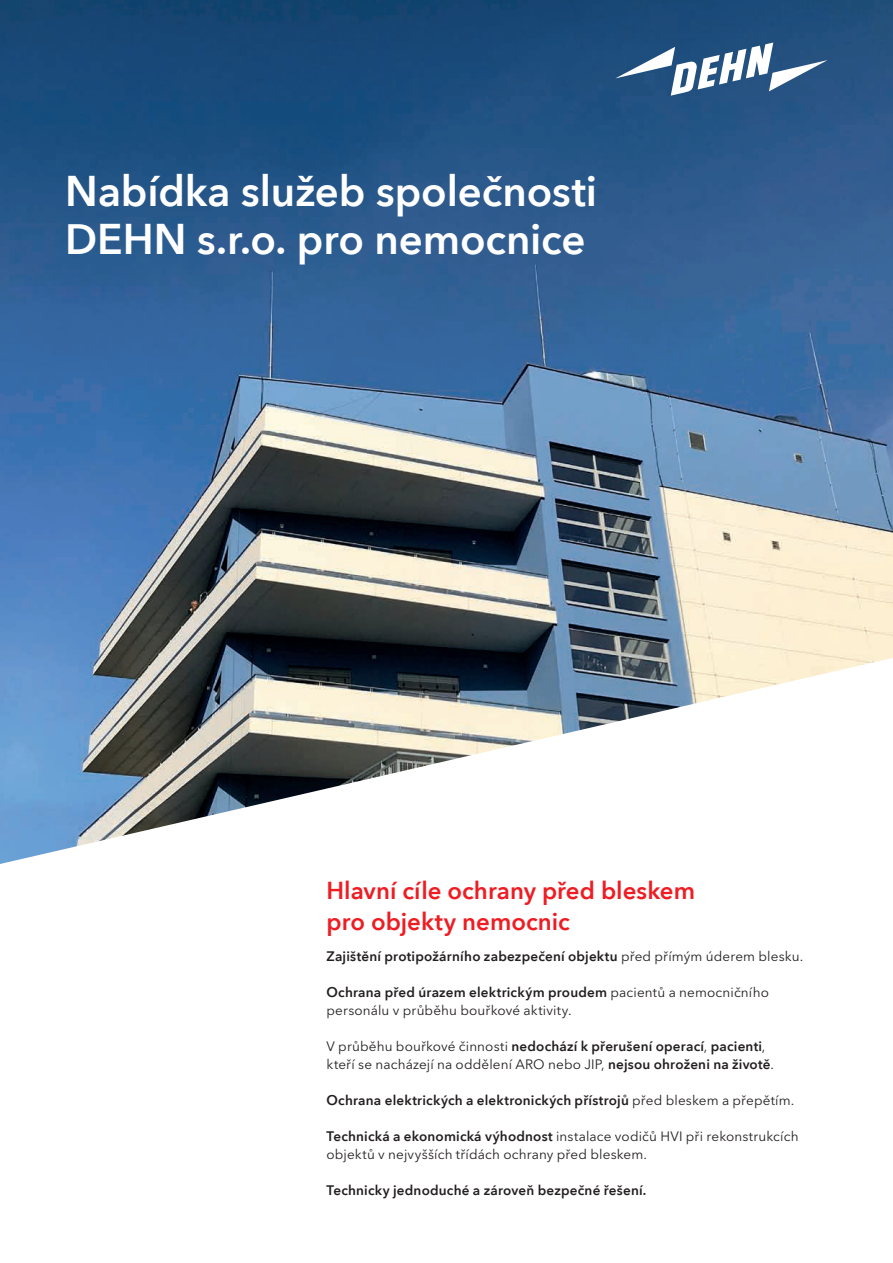
<style>
.page{position:relative;width:893px;height:1263px;background:#fff}
.page>*{position:absolute;margin:0;border:0;box-sizing:border-box;transform-origin:0 0}
.t1{font:600 42px/48px "Avenir Next";letter-spacing:-.005em;color:#fff}
.t2{font:600 24px/31.5px "Avenir Next";color:#ee1d23}
.t3{font:600 13.5px "Avenir Next";letter-spacing:.015em;color:#231f20}
.t4{font:13.5px/18px "Avenir Next LT Pro";letter-spacing:.01em;color:#231f20}
.s1{font-family:"Avenir Next LT Pro";font-weight:400}
.s2{font-family:"Avenir Next";font-weight:600}
</style>
<div class="page">
<img style="left:0;top:0;width:893px;height:658px">
<svg style="left:0;top:658px;width:891px;height:206px"></svg>
<svg style="left:615px;top:43px;width:213px;height:53px"></svg>
<h1 class="t1" style="left:65px;top:166px;width:533px">Nabídka služeb společnosti<br>DEHN s.r.o. pro nemocnice</h1>
<h2 class="t2" style="left:326px;top:874px;width:370px">Hlavní cíle ochrany před bleskem pro objekty nemocnic</h2>
<p class="t3" style="left:326px;top:945px;width:478px">Zajištění protipožárního zabezpečení objektu <span class="s1">před přímým úderem blesku.</span></p>
<p class="t3" style="left:326px;top:981px;width:444px">Ochrana před úrazem elektrickým proudem <span class="s1">pacientů a nemocničního</span></p>
<p class="t4" style="left:326px;top:1001px;width:247px">personálu v průběhu bouřkové aktivity.</p>
<p class="t3" style="left:326px;top:1035px;width:440px"><span class="s1">V průběhu bouřkové činnosti</span> nedochází k přerušení operací<span class="s1">,</span> pacienti<span class="s1">,</span></p>
<p class="t4" style="left:326px;top:1055px;width:449px">kteří se nacházejí na oddělení ARO nebo JIP, <span class="s2">nejsou ohroženi na životě</span>.</p>
<p class="t3" style="left:326px;top:1089px;width:469px">Ochrana elektrických a elektronických přístrojů <span class="s1">před bleskem a přepětím.</span></p>
<p class="t4" style="left:326px;top:1127px;width:474px"><span class="s2">Technická a ekonomická výhodnost</span> instalace vodičů HVI při rekonstrukcích objektů v nejvyšších třídách ochrany před bleskem.</p>
<p class="t3" style="left:326px;top:1179px;width:321px">Technicky jednoduché a zároveň bezpečné řešení.</p>
</div>
